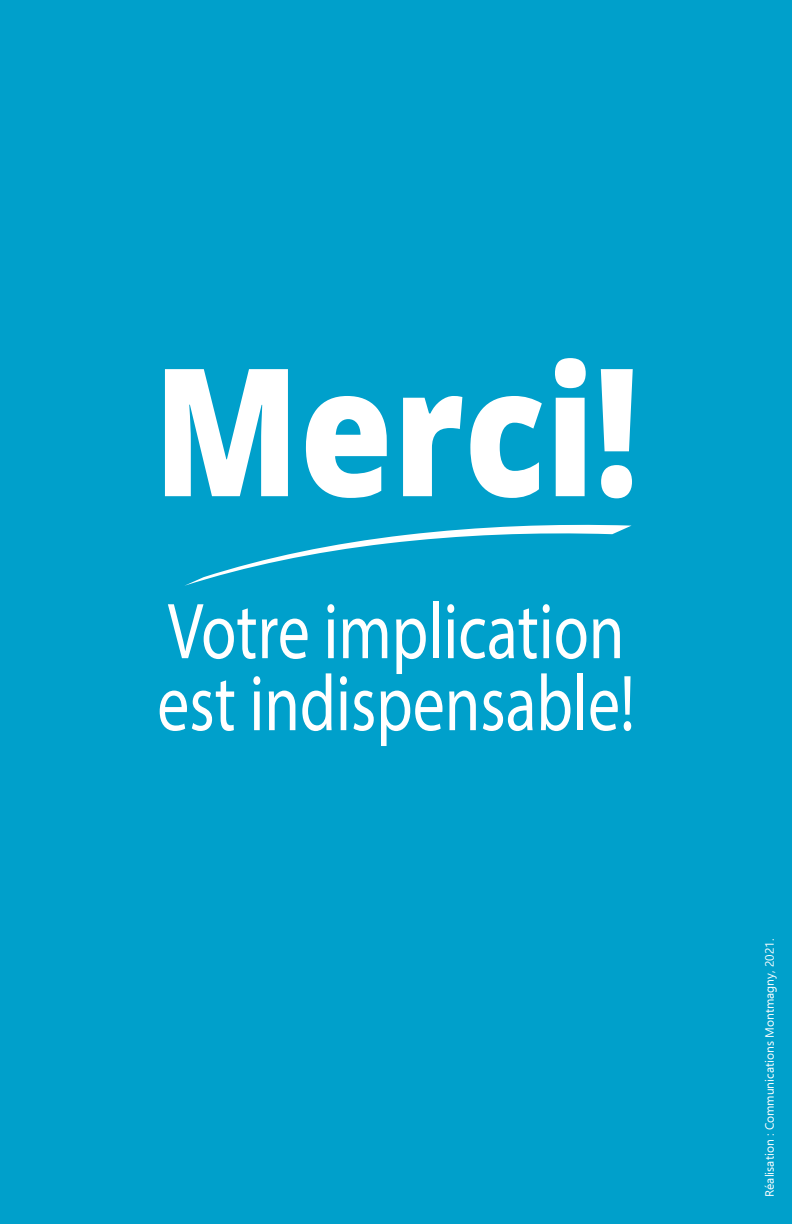
<style>
.page{position:relative;width:792px;height:1224px;background:#00a0cb}
.page>*{position:absolute;margin:0;border:0;box-sizing:border-box;transform-origin:0 0}
.t1{font:800 178px "Open Sans";color:#fff;scale:.85 1}
.t2{font:80px/72px "Myriad Pro";color:#fff;scale:.8 1}
.t3{font:12px "Ebrima";color:#fff}
</style>
<div class="page">
<svg style="left:185px;top:524px;width:447px;height:62px"></svg>
<h1 class="t1" style="left:153px;top:296px;width:573px">Merci!</h1>
<h2 class="t2" style="left:157px;top:594px;width:598px">Votre implication est indispensable!</h2>
<p class="t3" style="left:761px;top:1197px;width:260px;rotate:-90deg">Réalisation : Communications Montmagny, 2021.</p>
</div>
